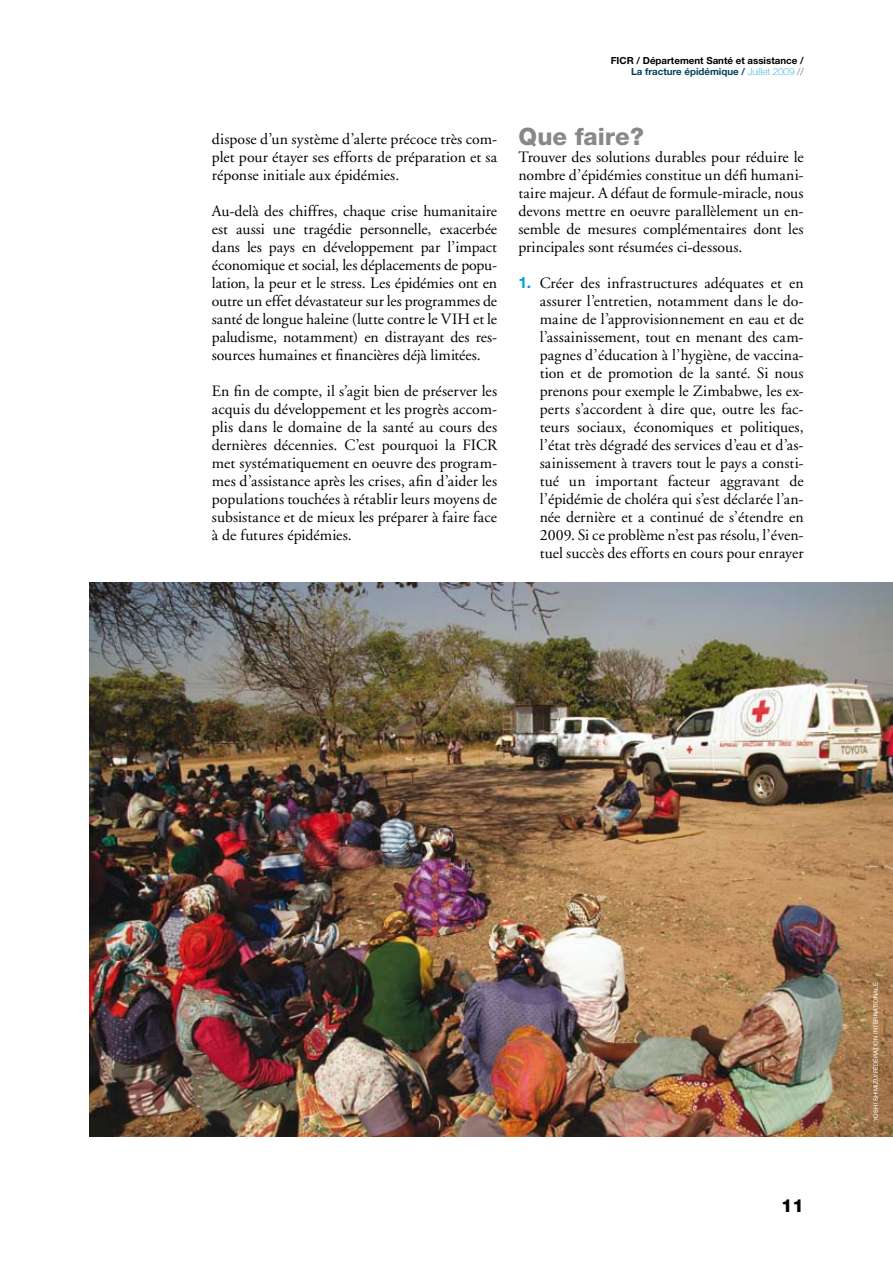
<style>
.page{position:relative;width:893px;height:1263px;background:#fff}
.page>*{position:absolute;margin:0;border:0;box-sizing:border-box;transform-origin:0 0}
.t1{font:800 24px "Helvetica Neue";color:#87888a}
.t2{font:800 18px "Helvetica Neue";color:#000}
.t3{font:15.75px/18px "Adobe Garamond";color:#000;text-align:justify}
.t4{font:700 9.75px/11.7px "Helvetica Neue";color:#000;text-align:right}
.t5{font:6px "Helvetica Neue";letter-spacing:.02em;color:#fff}
.s1{color:#00425c}
.s2{font-weight:100;color:#009ee0}
.s3{font-weight:100;color:#00425c}
.s4{font-family:"Helvetica Neue";font-weight:700;color:#009ee0}
</style>
<div class="page">
<img style="left:89px;top:582px;width:804px;height:555px">
<p class="t3" style="left:212px;top:130px;width:287px">dispose d’un système d’alerte précoce très com&shy;plet pour étayer ses efforts de préparation et sa réponse initiale aux épidémies.</p>
<p class="t3" style="left:212px;top:202px;width:287px">Au-delà des chiffres, chaque crise humanitaire est aussi une tragédie personnelle, exacerbée dans les pays en développement par l’impact économique et social, les déplacements de popu&shy;lation, la peur et le stress. Les épidémies ont en outre un effet dévastateur sur les programmes de santé de longue haleine (lutte contre le VIH et le paludisme, notamment) en distrayant des res&shy;sources humaines et financières déjà limitées.</p>
<p class="t3" style="left:212px;top:382px;width:287px">En fin de compte, il s’agit bien de préserver les acquis du développement et les progrès accom&shy;plis dans le domaine de la santé au cours des dernières décennies. C’est pourquoi la FICR met systématiquement en oeuvre des program&shy;mes d’assistance après les crises, afin d’aider les populations touchées à rétablir leurs moyens de subsistance et de mieux les préparer à faire face à de futures épidémies.</p>
<p class="t4" style="left:611px;top:54px;width:194px">FICR / Département Santé et assistance /<br><span class="s1">La fracture épidémique /</span> <span class="s2">Juillet 2009</span> <span class="s3">//</span></p>
<h1 class="t1" style="left:518px;top:122px;width:127px">Que faire?</h1>
<p class="t3" style="left:518px;top:148px;width:287px">Trouver des solutions durables pour réduire le nombre d’épidémies constitue un défi humani&shy;taire majeur. A défaut de formule-miracle, nous devons mettre en oeuvre parallèlement un en&shy;semble de mesures complémentaires dont les principales sont résumées ci-dessous.</p>
<p class="t3" style="left:540px;top:274px;width:265px;text-indent:-21px"><span class="s4">1.</span> Créer des infrastructures adéquates et en assurer l’entretien, notamment dans le do&shy;maine de l’approvisionnement en eau et de l’assainissement, tout en menant des cam&shy;pagnes d’éducation à l’hygiène, de vaccina&shy;tion et de promotion de la santé. Si nous prenons pour exemple le Zimbabwe, les ex&shy;perts s’accordent à dire que, outre les fac&shy;teurs sociaux, économiques et politiques, l’état très dégradé des services d’eau et d’as&shy;sainissement à travers tout le pays a consti&shy;tué un important facteur aggravant de l’épidémie de choléra qui s’est déclarée l’an&shy;née dernière et a continué de s’étendre en 2009. Si ce problème n’est pas résolu, l’éven&shy;tuel succès des efforts en cours pour enrayer</p>
<p class="t2" style="left:781px;top:1195px;width:24px">11</p>
<p class="t5" style="left:872px;top:1121px;width:140px;rotate:-90deg">Yoshi Sh imizu/Fédération internationale</p>
</div>
